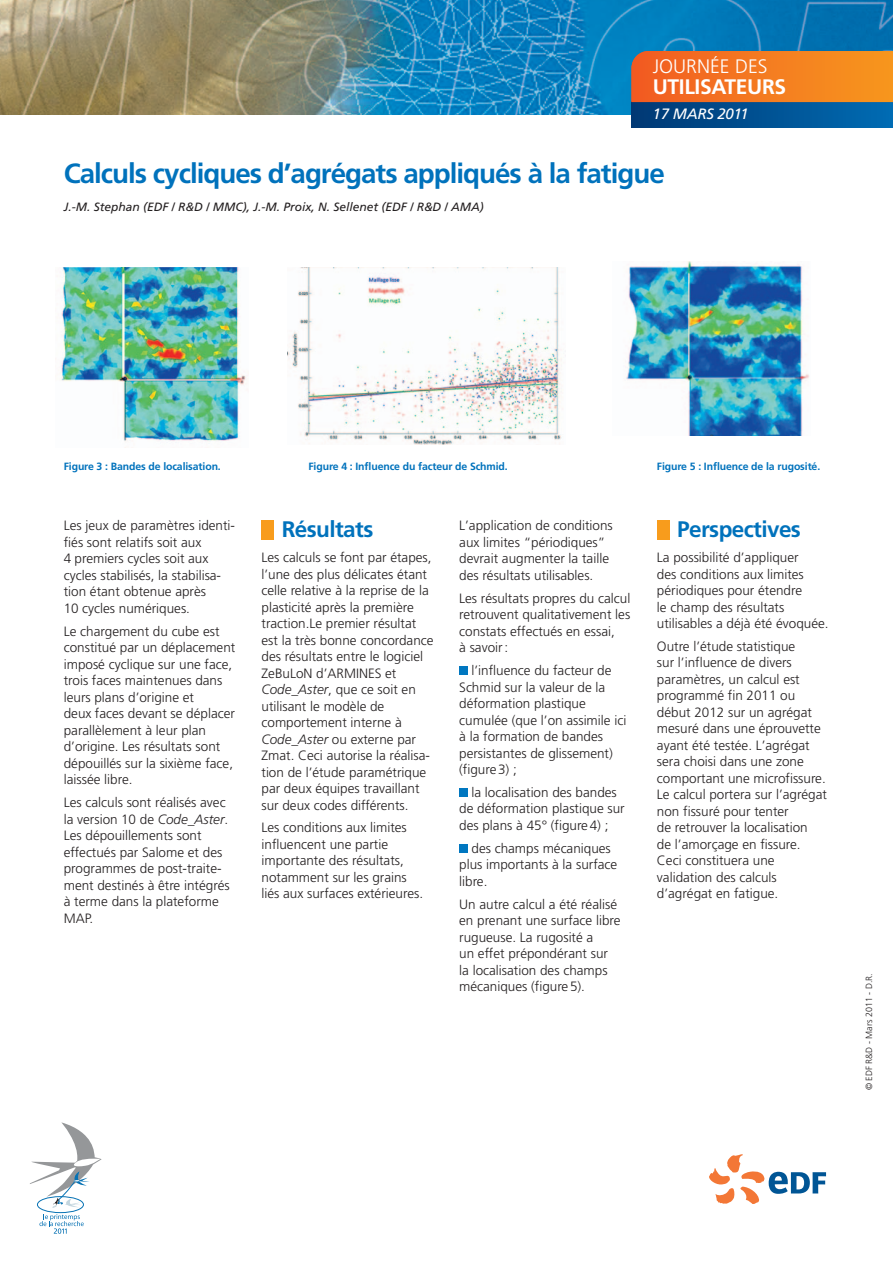
<style>
.page{position:relative;width:893px;height:1263px;background:#fff}
.page>*{position:absolute;margin:0;border:0;box-sizing:border-box;transform-origin:0 0}
.t1{font:700 27.75px "Frutiger";letter-spacing:-.035em;color:#0072bc}
.t2{font:700 22.5px "Frutiger";letter-spacing:-.025em;color:#0072bc}
.t3{font:700 21px "Frutiger";letter-spacing:-.015em;color:#fff}
.t4{font:300 19.5px "Frutiger";color:#fff}
.t5{font:italic 15px "Frutiger";letter-spacing:-.015em;color:#fff}
.t6{font:300 13.5px/16.5px "Frutiger";color:#231f20}
.t7{font:italic 12px "Frutiger";color:#231f20}
.t8{font:700 10.5px "Frutiger";letter-spacing:-.01em;color:#0072bc}
.t9{font:300 9px "Frutiger";color:#231f20}
.s1{font-style:italic}
</style>
<div class="page">
<div style="left:37px;top:1196px;width:47px;height:17px;border:1px solid #0772b4;border-radius:50%"></div>
<svg style="left:30px;top:1122px;width:72px;height:86px"></svg>
<svg style="left:39px;top:1214px;width:45px;height:20px"></svg>
<svg style="left:709px;top:1154px;width:117px;height:50px"></svg>
<img style="left:0;top:0;width:893px;height:115px">
<div style="left:459px;top:667px;width:9px;height:8px;background:#0077c0"></div>
<div style="left:459px;top:788px;width:9px;height:9px;background:#0077c0"></div>
<div style="left:459px;top:844px;width:9px;height:9px;background:#0077c0"></div>
<div style="left:261px;top:520px;width:13px;height:19px;background:#f89c1c"></div>
<div style="left:657px;top:520px;width:13px;height:19px;background:#f89c1c"></div>
<div style="left:631px;top:102px;width:262px;height:26px;background:linear-gradient(to right,#003873,#006bb2)"></div>
<svg style="left:631px;top:51px;width:262px;height:51px;background:#f27920"></svg>
<img style="left:61px;top:268px;width:185px;height:180px">
<img style="left:287px;top:268px;width:275px;height:177px">
<img style="left:626px;top:262px;width:183px;height:173px">
<h3 class="t4" style="left:653px;top:58px;width:116px">JOURNÉE DES</h3>
<h3 class="t3" style="left:653px;top:78px;width:135px">UTILISATEURS</h3>
<p class="t5" style="left:653px;top:107px;width:97px">17 MARS 2011</p>
<h1 class="t1" style="left:64px;top:162px;width:603px">Calculs cycliques d’agrégats appliqués à la fatigue</h1>
<p class="t7" style="left:64px;top:202px;width:422px">J.-M. Stephan (EDF / R&amp;D / MMC), J.-M. Proix, N. Sellenet (EDF / R&amp;D / AMA)</p>
<p class="t8" style="left:64px;top:462px;width:159px">Figure 3 : Bandes de localisation.</p>
<p class="t8" style="left:308px;top:462px;width:201px">Figure 4 : Influence du facteur de Schmid.</p>
<p class="t8" style="left:657px;top:462px;width:165px">Figure 5 : Influence de la rugosité.</p>
<p class="t6" style="left:64px;top:518px;width:173px">Les jeux de paramètres identi&shy;fiés sont relatifs soit aux<br>4 premiers cycles soit aux cycles stabilisés, la stabilisa&shy;tion étant obtenue après<br>10 cycles numériques.</p>
<p class="t6" style="left:64px;top:624px;width:173px">Le chargement du cube est constitué par un déplacement imposé cyclique sur une face, trois faces maintenues dans leurs plans d’origine et<br>deux faces devant se déplacer parallèlement à leur plan d’origine. Les résultats sont dépouillés sur la sixième face, laissée libre.</p>
<p class="t6" style="left:64px;top:795px;width:168px">Les calculs sont réalisés avec la version 10 de <span class="s1">Code_Aster</span>.<br>Les dépouillements sont effectués par Salome et des programmes de post-traite&shy;ment destinés à être intégrés à terme dans la plateforme<br>MAP.</p>
<h2 class="t2" style="left:282px;top:520px;width:93px">Résultats</h2>
<p class="t6" style="left:261px;top:550px;width:174px">Les calculs se font par étapes, l’une des plus délicates étant celle relative à la reprise de la plasticité après la première traction.Le premier résultat est la très bonne concordance des résultats entre le logiciel<br>ZeBuLoN d’ARMINES et<br><span class="s1">Code_Aster</span>, que ce soit en utilisant le modèle de comportement interne à<br><span class="s1">Code_Aster</span> ou externe par<br>Zmat. Ceci autorise la réalisa&shy;tion de l’étude paramétrique par deux équipes travaillant sur deux codes différents.</p>
<p class="t6" style="left:261px;top:820px;width:163px">Les conditions aux limites influencent une partie importante des résultats, notamment sur les grains liés aux surfaces extérieures.</p>
<p class="t6" style="left:459px;top:518px;width:155px">L’application de conditions aux limites “périodiques” devrait augmenter la taille des résultats utilisables.</p>
<p class="t6" style="left:459px;top:591px;width:173px">Les résultats propres du calcul retrouvent qualitativement les constats effectués en essai,<br>à savoir:</p>
<p class="t6" style="left:459px;top:663px;width:169px;text-indent:12px">l’influence du facteur de<br>Schmid sur la valeur de la déformation plastique cumulée (que l’on assimile ici à la formation de bandes persistantes de glissement) (figure3) ;</p>
<p class="t6" style="left:459px;top:785px;width:167px;text-indent:12px">la localisation des bandes de déformation plastique sur des plans à 45° (figure4) ;</p>
<p class="t6" style="left:459px;top:841px;width:160px;text-indent:12px">des champs mécaniques plus importants à la surface libre.</p>
<p class="t6" style="left:459px;top:897px;width:163px">Un autre calcul a été réalisé en prenant une surface libre rugueuse. La rugosité a<br>un effet prépondérant sur la localisation des champs mécaniques (figure5).</p>
<h2 class="t2" style="left:677px;top:520px;width:125px">Perspectives</h2>
<p class="t6" style="left:657px;top:550px;width:173px">La possibilité d’appliquer<br>des conditions aux limites périodiques pour étendre<br>le champ des résultats utilisables a déjà été évoquée.</p>
<p class="t6" style="left:657px;top:639px;width:172px">Outre l’étude statistique<br>sur l’influence de divers paramètres, un calcul est programmé fin 2011 ou début 2012 sur un agrégat mesuré dans une éprouvette ayant été testée. L’agrégat sera choisi dans une zone comportant une microfissure.<br>Le calcul portera sur l’agrégat non fissuré pour tenter<br>de retrouver la localisation<br>de l’amorçage en fissure.<br>Ceci constituera une validation des calculs d’agrégat en fatigue.</p>
<p class="t9" style="left:865px;top:1090px;width:119px;rotate:-90deg">© EDF R&amp;D - Mars 2011 - D.R.</p>
</div>
